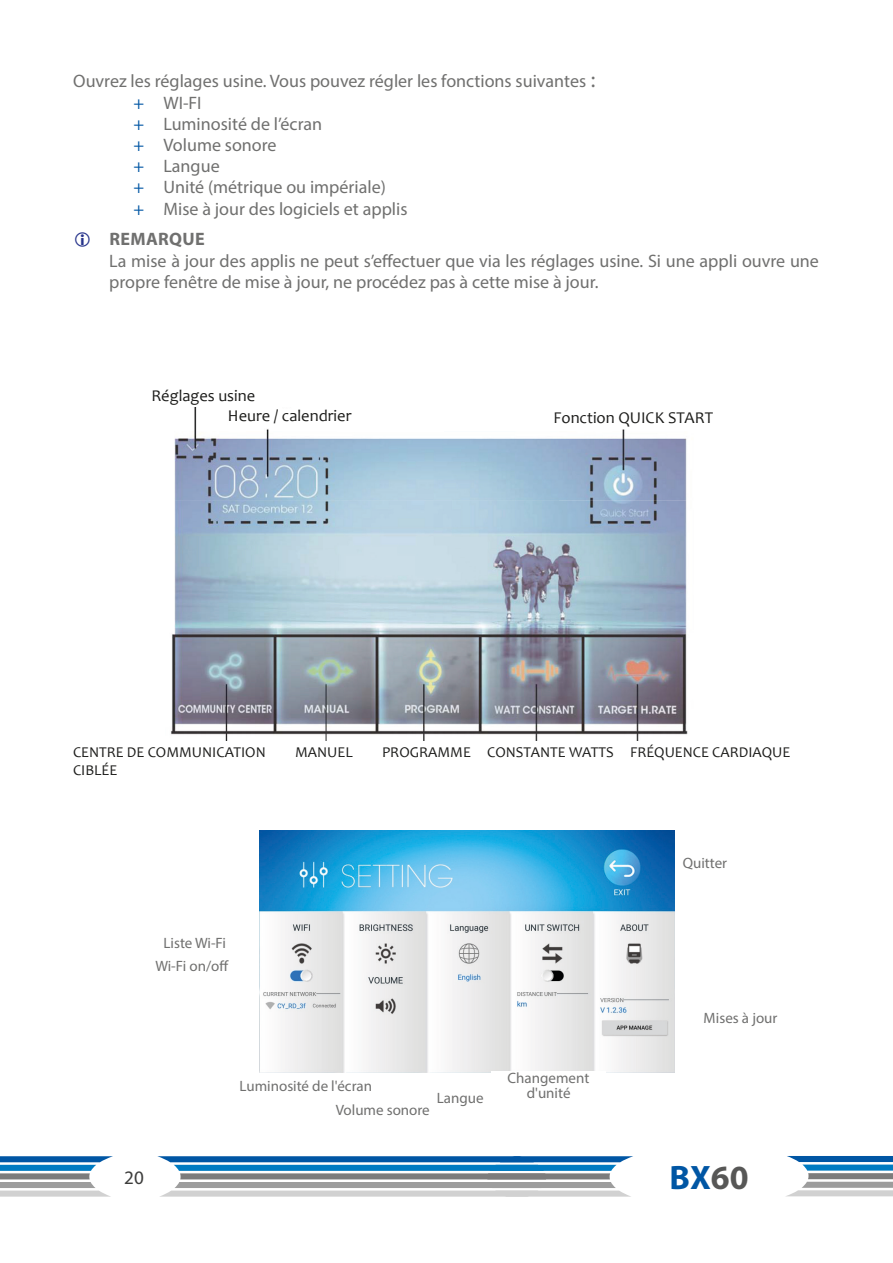
<style>
.page{position:relative;width:893px;height:1263px;background:#fff}
.page>*{position:absolute;margin:0;border:0;box-sizing:border-box;transform-origin:0 0}
.t1{font:700 34.05px "Myriad Pro";color:#0056a4}
.t2{font:19.05px "Myriad Pro";color:#3d3d3c}
.Text_Hinweise{font:18px/21.6px "Myriad Pro";color:#70706f}
.Einf__Abs{font:18px "Myriad Pro";color:#70706f}
.t3{font:700 18px "Myriad Pro";letter-spacing:.02em;color:#70706f}
.t4{font:16.5px "Candara";color:#1d1d1b}
.t5{font:15px/15px "Myriad Pro";color:#70706f;text-align:center}
.t6{font:15px "Candara";color:#1d1d1b}
.s1{font-size:22.35px}
.s2{color:#0056a4}
.s3{color:#575756}
</style>
<div class="page">
<img style="left:171px;top:407px;width:517px;height:334px">
<img style="left:259px;top:831px;width:415px;height:242px">
<svg style="left:787px;top:1156px;width:106px;height:40px"></svg>
<svg style="left:0;top:1156px;width:113px;height:40px"></svg>
<svg style="left:157px;top:1156px;width:476px;height:40px"></svg>
<div style="left:491px;top:1071px;width:114px;height:28px;background:#fff"></div>
<div style="left:338px;top:408px;width:106px;height:23px;background:#fff"></div>
<div style="left:249px;top:410px;width:211px;height:18px;background:#fff"></div>
<div style="left:228px;top:409px;width:211px;height:18px;background:#fff"></div>
<div style="left:528px;top:411px;width:211px;height:17px;background:#fff"></div>
<p class="Einf__Abs" style="left:73px;top:70px;width:524px">Ouvrez les réglages usine. Vous pouvez régler les fonctions suivantes <span class="s1">:</span></p>
<p class="Text_Hinweise" style="left:133px;top:91px;width:70px"><span class="s2">+</span> WI-FI</p>
<p class="Text_Hinweise" style="left:133px;top:113px;width:190px"><span class="s2">+</span> Luminosité de l’écran</p>
<p class="Text_Hinweise" style="left:133px;top:134px;width:145px"><span class="s2">+</span> Volume sonore</p>
<p class="Text_Hinweise" style="left:133px;top:155px;width:88px"><span class="s2">+</span> Langue</p>
<p class="Text_Hinweise" style="left:133px;top:176px;width:254px"><span class="s2">+</span> Unité (métrique ou impériale)</p>
<p class="Text_Hinweise" style="left:133px;top:198px;width:276px"><span class="s2">+</span> Mise à jour des logiciels et applis</p>
<p class="t3" style="left:109px;top:227px;width:97px">REMARQUE</p>
<p class="Text_Hinweise" style="left:109px;top:249px;width:711px">La mise à jour des applis ne peut s’effectuer que via les réglages usine. Si une appli ouvre une propre fenêtre de mise à jour, ne procédez pas à cette mise à jour.</p>
<p class="t4" style="left:151px;top:385px;width:105px">Réglages usine</p>
<p class="t4" style="left:228px;top:405px;width:125px">Heure / calendrier</p>
<p class="t4" style="left:249px;top:406px;width:133px">Heure / calendrier“</p>
<p class="t4" style="left:553px;top:407px;width:161px">Fonction QUICK START</p>
<p class="t6" style="left:73px;top:743px;width:194px">CENTRE DE COMMUNICATION</p>
<p class="t6" style="left:295px;top:743px;width:59px">MANUEL</p>
<p class="t6" style="left:382px;top:743px;width:410px">PROGRAMME CONSTANTE WATTS FRÉQUENCE CARDIAQUE</p>
<p class="t6" style="left:73px;top:761px;width:46px">CIBLÉE</p>
<p class="t5" style="left:164px;top:935px;width:64px">Liste Wi-Fi</p>
<p class="t5" style="left:155px;top:958px;width:75px">Wi-Fi on/off</p>
<p class="t5" style="left:240px;top:1078px;width:134px">Luminosité de l'écran</p>
<p class="t5" style="left:336px;top:1102px;width:96px">Volume sonore</p>
<p class="t5" style="left:437px;top:1090px;width:48px">Langue</p>
<p class="t5" style="left:508px;top:1070px;width:83px">Changement d'unité</p>
<p class="t5" style="left:683px;top:855px;width:46px">Quitter</p>
<p class="t5" style="left:704px;top:1011px;width:75px">Mises à jour</p>
<p class="t2" style="left:124px;top:1166px;width:21px">20</p>
<h1 class="t1" style="left:670px;top:1155px;width:81px">BX<span class="s3">60</span></h1>
</div>
